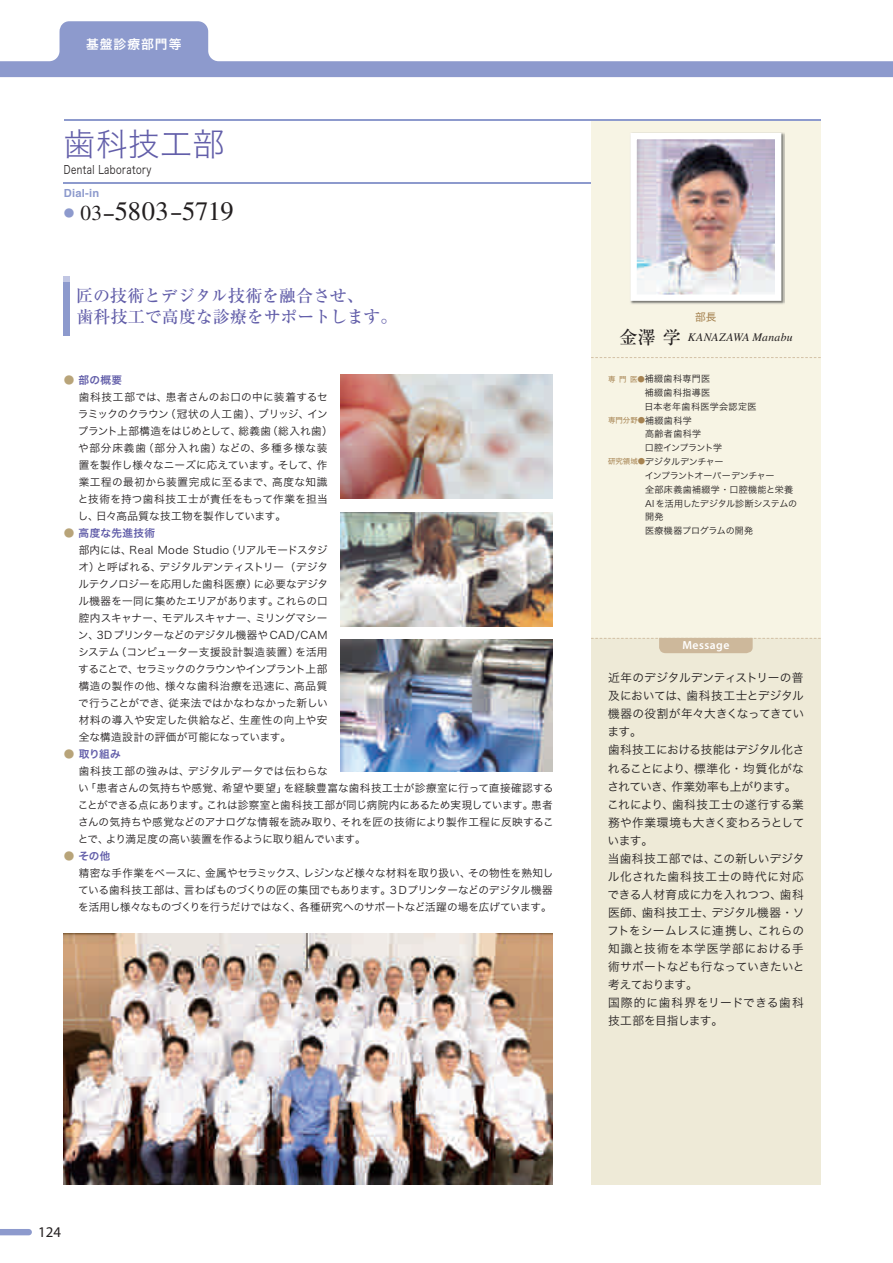
<style>
.page{position:relative;width:893px;height:1263px;background:#fff}
.page>*{position:absolute;margin:0;border:0;box-sizing:border-box;transform-origin:0 0}
.t1{font:31.95px "Hira Kaku Std W2";letter-spacing:.01em;color:#625ea9}
.t2{font:26.55px "Times LT Std";letter-spacing:-.01em;color:#231f20;scale:1.5 1}
.t3{font:500 16.95px/21.3px "Ryumin Pro";letter-spacing:-.01em;color:#625ea9}
.t4{font:14.85px "Myriad Pro";color:#231f20}
.t5{font:12.75px "Hira Kaku Std W6";letter-spacing:.08em;color:#fff}
.t6{font:11.7px/18px "Hira Kaku Std W3";letter-spacing:.01em;color:#231f20}
.t7{font:italic 11.7px "Times LT Std";letter-spacing:.025em;color:#231f20}
.t8{font:11.7px "Hira Kaku Std W3";letter-spacing:.05em;color:#231f20;scale:.77 1}
.t9{font:600 11.7px "Myriad Pro";letter-spacing:.04em;color:#fff}
.t10{font:700 11.1px "Helvetica LT Std";letter-spacing:.02em;color:#8d9acd}
.t11{font:10.65px/17px "Hira Kaku Std W3";letter-spacing:.01em;color:#231f20}
.t12{font:10.65px "Hira Kaku Std W6";letter-spacing:.02em;color:#625ea9}
.t13{font:10.65px "Hira Kaku Std W6";letter-spacing:.04em;color:#625ea9}
.t14{font:10.65px "Hira Kaku Std W4";color:#a68351}
.t15{font:9px/13.8px "Hira Kaku Std W3";letter-spacing:.04em;color:#231f20}
.t16{font:9px "Hira Kaku Std W3";letter-spacing:-.025em;color:#231f20}
.t17{font:9px "Hira Kaku Std W3";letter-spacing:-.045em;color:#231f20}
.t18{font:9px "Hira Kaku Std W3";letter-spacing:-.035em;color:#231f20}
.t19{font:9px "Hira Kaku Std W3";letter-spacing:-.015em;color:#231f20}
.t20{font:9px "Hira Kaku Std W3";letter-spacing:-.065em;color:#231f20}
.t21{font:9px "Hira Kaku Std W3";letter-spacing:.015em;color:#231f20}
.t22{font:7.5px "Hira Kaku Std W4";color:#a68351}
.s1{font-family:"Hira Kaku Std W6";font-size:10.65px;color:#8d9acd}
.s2{font-size:21.3px}
.s3{font-family:"Hira Kaku Std W3";color:#b8a479}
.s4{font-family:"Hira Min Std W6";color:#b8a479}
.s5{font-family:"Ryumin Pro";font-weight:500;font-style:normal;font-size:18px}
.s6{font-family:"Hira Kaku Std W4";font-size:7.5px;color:#a68351}
.s7{font-family:"Hira Kaku Std W3";font-size:9px;color:#231f20}
</style>
<div class="page">
<svg style="left:0;top:21px;width:893px;height:56px"></svg>
<div style="left:591px;top:119px;width:230px;height:1065px;background:#f7f4e4"></div>
<div style="left:591px;top:638px;width:230px;height:546px;background:#eeead7"></div>
<div style="left:64px;top:276px;width:6px;height:7px;background:#c1c6e3"></div>
<div style="left:64px;top:283px;width:6px;height:53px;background:#8d9acd"></div>
<img style="left:64px;top:933px;width:489px;height:251px">
<img style="left:340px;top:374px;width:213px;height:125px">
<img style="left:340px;top:512px;width:213px;height:115px">
<img style="left:340px;top:639px;width:213px;height:132px">
<img style="left:630px;top:132px;width:155px;height:172px">
<img style="left:630px;top:133px;width:151px;height:168px">
<svg style="left:591px;top:357px;width:230px;height:1px"></svg>
<svg style="left:591px;top:638px;width:230px;height:15px"></svg>
<hr style="left:64px;top:183px;width:527px;height:1px;background:#8d9acd">
<hr style="left:64px;top:119px;width:757px;height:1px;background:#8d9acd">
<svg style="left:0;top:1229px;width:32px;height:6px"></svg>
<p class="t5" style="left:86px;top:35px;width:97px">基盤診療部門等</p>
<h1 class="t1" style="left:64px;top:120px;width:162px">歯科技工部</h1>
<p class="t8" style="left:64px;top:161px;width:116px">Dental Laboratory</p>
<h2 class="t2" style="left:64px;top:196px;width:115px"><span class="s1">●</span> <span class="s2">03</span>-5803-5719</h2>
<p class="t10" style="left:64px;top:187px;width:37px">Dial-in</p>
<h3 class="t3" style="left:76px;top:284px;width:323px">匠の技術とデジタル技術を融合させ、<br>歯科技工で高度な診療をサポートします。</h3>
<p class="t12" style="left:64px;top:371px;width:60px"><span class="s3">●</span> 部の概要</p>
<p class="t11" style="left:78px;top:388px;width:256px">歯科技工部では、患者さんのお口の中に装着するセラミックのクラウン（冠状の人工歯）、ブリッジ、インプラント上部構造をはじめとして、総義歯（総入れ歯）や部分床義歯（部分入れ歯）などの、多種多様な装置を製作し様々なニーズに応えています。そして、作業工程の最初から装置完成に至るまで、高度な知識と技術を持つ歯科技工士が責任をもって作業を担当し、日々高品質な技工物を製作しています。</p>
<p class="t13" style="left:64px;top:524px;width:93px"><span class="s3">●</span> 高度な先進技術</p>
<p class="t11" style="left:78px;top:541px;width:252px;text-align:justify">部内には、Real Mode Studio（リアルモードスタジオ）と呼ばれる、デジタルデンティストリー（デジタルテクノロジーを応用した歯科医療）に必要なデジタル機器を一同に集めたエリアがあります。これらの口腔内スキャナー、モデルスキャナー、ミリングマシーン、3Dプリンターなどのデジタル機器やCAD/CAMシステム（コンピューター支援設計製造装置）を活用することで、セラミックのクラウンやインプラント上部構造の製作の他、様々な歯科治療を迅速に、高品質で行うことができ、従来法ではかなわなかった新しい材料の導入や安定した供給など、生産性の向上や安全な構造設計の評価が可能になっています。</p>
<p class="t12" style="left:64px;top:745px;width:58px"><span class="s4">●</span> 取り組み</p>
<p class="t11" style="left:78px;top:762px;width:477px">歯科技工部の強みは、デジタルデータでは伝わらな<br>い「患者さんの気持ちや感覚、希望や要望」を経験豊富な歯科技工士が診療室に行って直接確認することができる点にあります。これは診察室と歯科技工部が同じ病院内にあるため実現しています。患者さんの気持ちや感覚などのアナログな情報を読み取り、それを匠の技術により製作工程に反映することで、より満足度の高い装置を作るように取り組んでいます。</p>
<p class="t12" style="left:64px;top:848px;width:48px"><span class="s4">●</span> その他</p>
<p class="t11" style="left:78px;top:864px;width:477px;text-align:justify">精密な手作業をベースに、金属やセラミックス、レジンなど様々な材料を取り扱い、その物性を熟知している歯科技工部は、言わばものづくりの匠の集団でもあります。３Ｄプリンターなどのデジタル機器を活用し様々なものづくりを行うだけではなく、各種研究へのサポートなど活躍の場を広げています。</p>
<p class="t14" style="left:695px;top:309px;width:23px">部長</p>
<p class="t7" style="left:619px;top:331px;width:175px"><span class="s5">金澤 学</span> KANAZAWA Manabu</p>
<p class="t15" style="left:644px;top:372px;width:113px;text-indent:-36px"><span class="s6">専門医●</span> 補綴歯科専門医<br>補綴歯科指導医<br>日本老年歯科医学会認定医</p>
<p class="t22" style="left:608px;top:414px;width:85px">専門分野● <span class="s7">補綴歯科学</span></p>
<p class="t21" style="left:645px;top:427px;width:58px">高齢者歯科学</p>
<p class="t20" style="left:645px;top:441px;width:79px">口腔インプラント学</p>
<p class="t18" style="left:608px;top:455px;width:117px"><span class="s6">研究領域●</span> デジタルデンチャー</p>
<p class="t17" style="left:645px;top:469px;width:131px">インプラントオーバーデンチャー</p>
<p class="t15" style="left:645px;top:482px;width:150px">全部床義歯補綴学・口腔機能と栄養</p>
<p class="t16" style="left:645px;top:496px;width:154px">AI を活用したデジタル診断システムの</p>
<p class="t21" style="left:645px;top:510px;width:20px">開発</p>
<p class="t19" style="left:645px;top:524px;width:110px">医療機器プログラムの開発</p>
<p class="t9" style="left:682px;top:637px;width:48px">Message</p>
<p class="t6" style="left:607px;top:669px;width:199px">近年のデジタルデンティストリーの普及においては、歯科技工士とデジタル機器の役割が年々大きくなってきています。<br>歯科技工における技能はデジタル化されることにより、標準化・均質化がなされていき、作業効率も上がります。これにより、歯科技工士の遂行する業務や作業環境も大きく変わろうとしています。<br>当歯科技工部では、この新しいデジタル化された歯科技工士の時代に対応できる人材育成に力を入れつつ、歯科医師、歯科技工士、デジタル機器・ソフトをシームレスに連携し、これらの知識と技術を本学医学部における手術サポートなども行なっていきたいと考えております。<br>国際的に歯科界をリードできる歯科技工部を目指します。</p>
<h3 class="t4" style="left:38px;top:1223px;width:24px">124</h3>
</div>
